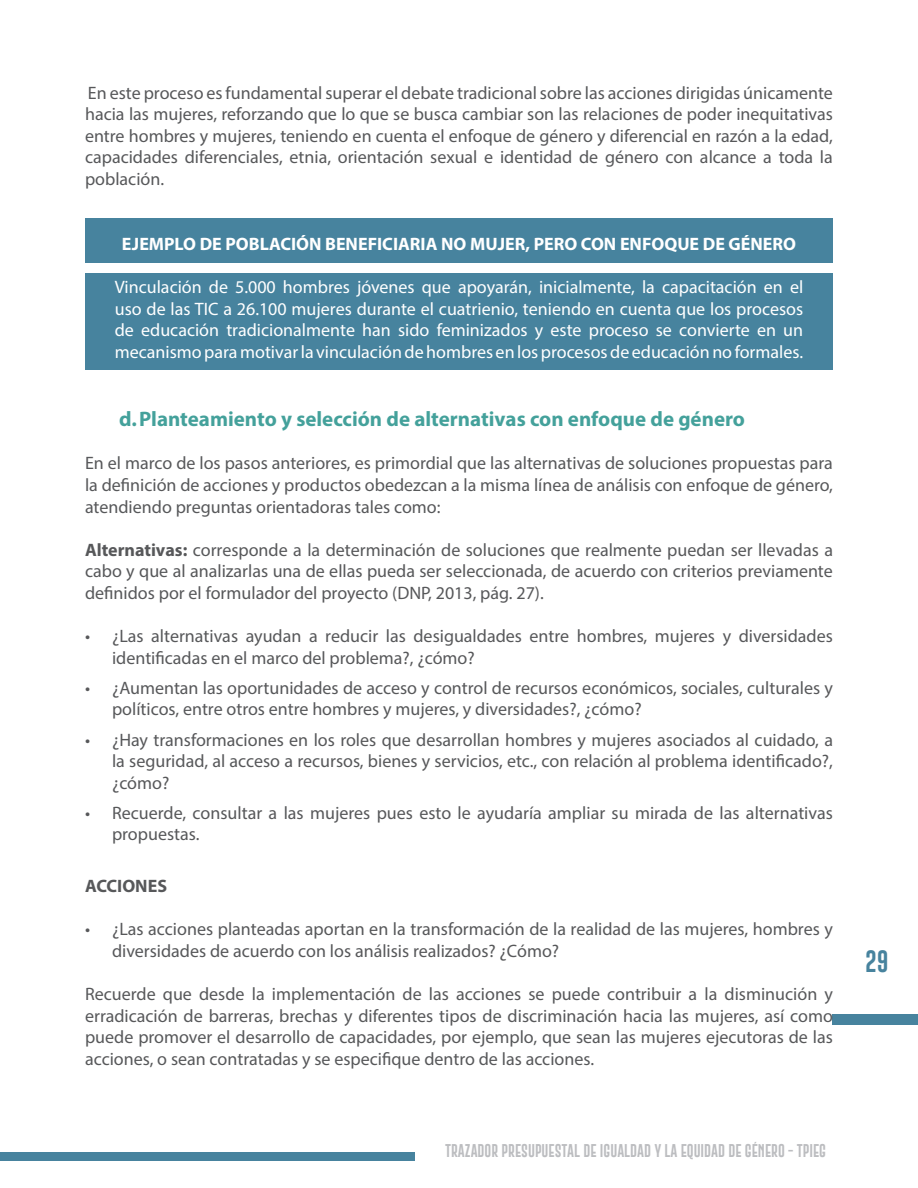
<style>
.page{position:relative;width:918px;height:1188px;background:#fff}
.page>*{position:absolute;margin:0;border:0;box-sizing:border-box;transform-origin:0 0}
.t1{font:22.5px "Gobold Extra 2";color:#47839e}
.t2{font:700 21px "Myriad Pro";color:#44a19b}
.t3{font:18px/21.6px "Myriad Pro";color:#57585a;text-align:justify}
.t4{font:18px/21.6px "Myriad Pro";color:#fff;text-align:justify}
.t5{font:700 18px "Myriad Pro";color:#fff}
.t6{font:700 18px "Myriad Pro";color:#57585a}
.t7{font:13.5px "Gobold Extra 2";color:#bcbdc0}
.s1{font-weight:700}
</style>
<div class="page">
<div style="left:0;top:1152px;width:415px;height:9px;background:#47839e"></div>
<div style="left:833px;top:1014px;width:85px;height:11px;background:#47839e"></div>
<div style="left:85px;top:219px;width:748px;height:44px;background:#47839e"></div>
<div style="left:85px;top:273px;width:748px;height:96px;background:#47839e"></div>
<p class="t3" style="left:85px;top:81px;width:749px">En este proceso es fundamental superar el debate tradicional sobre las acciones dirigidas únicamente hacia las mujeres, reforzando que lo que se busca cambiar son las relaciones de poder inequitativas entre hombres y mujeres, teniendo en cuenta el enfoque de género y diferencial en razón a la edad, capacidades diferenciales, etnia, orientación sexual e identidad de género con alcance a toda la población.</p>
<p class="t5" style="left:122px;top:232px;width:676px">EJEMPLO DE POBLACIÓN BENEFICIARIA NO MUJER, PERO CON ENFOQUE DE GÉNERO</p>
<p class="t4" style="left:115px;top:276px;width:690px">Vinculación de 5.000 hombres jóvenes que apoyarán, inicialmente, la capacitación en el uso de las TIC a 26.100 mujeres durante el cuatrienio, teniendo en cuenta que los procesos de educación tradicionalmente han sido feminizados y este proceso se convierte en un mecanismo para motivar la vinculación de hombres en los procesos de educación no formales.</p>
<p class="t2" style="left:119px;top:405px;width:628px">d.Planteamiento y selección de alternativas con enfoque de género</p>
<p class="t3" style="left:85px;top:452px;width:749px">En el marco de los pasos anteriores, es primordial que las alternativas de soluciones propuestas para la definición de acciones y productos obedezcan a la misma línea de análisis con enfoque de género, atendiendo preguntas orientadoras tales como:</p>
<p class="t3" style="left:85px;top:539px;width:749px"><span class="s1">Alternativas:</span> corresponde a la determinación de soluciones que realmente puedan ser llevadas a cabo y que al analizarlas una de ellas pueda ser seleccionada, de acuerdo con criterios previamente definidos por el formulador del proyecto (DNP, 2013, pág. 27).</p>
<p class="t3" style="left:112px;top:625px;width:722px;text-indent:-27px">• ¿Las alternativas ayudan a reducir las desigualdades entre hombres, mujeres y diversidades identificadas en el marco del problema?, ¿cómo?</p>
<p class="t3" style="left:112px;top:677px;width:722px;text-indent:-27px">• ¿Aumentan las oportunidades de acceso y control de recursos económicos, sociales, culturales y políticos, entre otros entre hombres y mujeres, y diversidades?, ¿cómo?</p>
<p class="t3" style="left:112px;top:728px;width:722px;text-indent:-27px">• ¿Hay transformaciones en los roles que desarrollan hombres y mujeres asociados al cuidado, a la seguridad, al acceso a recursos, bienes y servicios, etc., con relación al problema identificado?, ¿cómo?</p>
<p class="t3" style="left:112px;top:802px;width:722px;text-indent:-27px">• Recuerde, consultar a las mujeres pues esto le ayudaría ampliar su mirada de las alternativas propuestas.</p>
<p class="t6" style="left:85px;top:874px;width:84px">ACCIONES</p>
<p class="t3" style="left:112px;top:918px;width:722px;text-indent:-27px">• ¿Las acciones planteadas aportan en la transformación de la realidad de las mujeres, hombres y diversidades de acuerdo con los análisis realizados? ¿Cómo?</p>
<p class="t3" style="left:85px;top:983px;width:750px">Recuerde que desde la implementación de las acciones se puede contribuir a la disminución y erradicación de barreras, brechas y diferentes tipos de discriminación hacia las mujeres, así como puede promover el desarrollo de capacidades, por ejemplo, que sean las mujeres ejecutoras de las acciones, o sean contratadas y se especifique dentro de las acciones.</p>
<p class="t7" style="left:445px;top:1142px;width:383px">TRAZADOR PRESUPUESTAL DE IGUALDAD Y LA EQUIDAD DE GÉNERO - TPIEG</p>
<p class="t1" style="left:865px;top:946px;width:25px">29</p>
</div>
